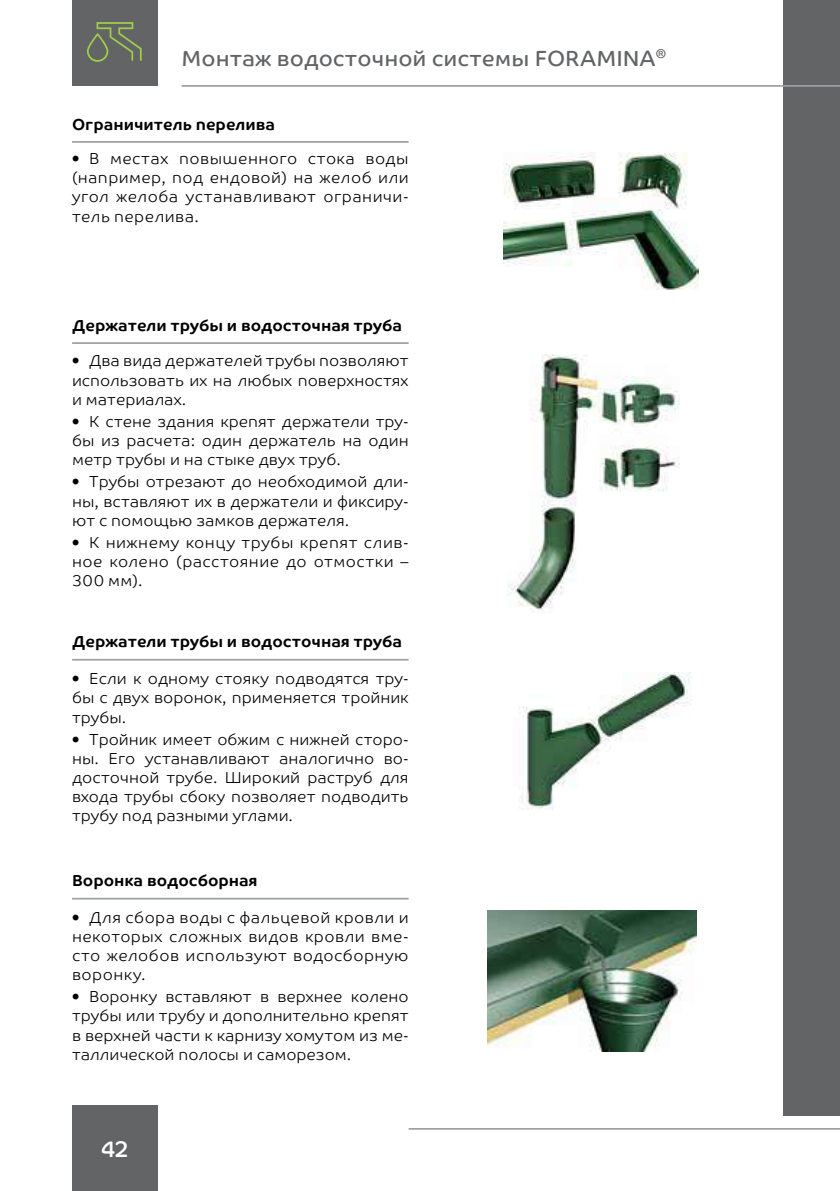
<style>
.page{position:relative;width:840px;height:1191px;background:#fff}
.page>*{position:absolute;margin:0;border:0;box-sizing:border-box;transform-origin:0 0}
.t1{font:22.6px "Co Headline Corp";color:#fff}
.t2{font:22px "Co Text Corp";color:#636466}
.t3{font:300 16px/19.2px "Co Text Corp";color:#000;text-align:justify}
.t4{font:700 16px "Co Text Corp";color:#000}
</style>
<div class="page">
<div style="left:782px;top:0;width:57px;height:1115px;background:#636466"></div>
<div style="left:72px;top:1106px;width:85px;height:85px;background:#636466"></div>
<hr style="left:408px;top:1128px;width:431px;height:1px;background:#9d9fa2">
<div style="left:72px;top:0;width:85px;height:85px;background:#636466"></div>
<hr style="left:181px;top:85px;width:658px;height:2px;background:#9d9fa2">
<img style="left:503px;top:152px;width:195px;height:138px">
<img style="left:507px;top:354px;width:172px;height:256px">
<img style="left:519px;top:672px;width:171px;height:137px">
<img style="left:487px;top:910px;width:209px;height:141px">
<hr style="left:72px;top:141px;width:336px;height:2px;background:#9d9fa2">
<hr style="left:72px;top:342px;width:336px;height:2px;background:#9d9fa2">
<hr style="left:72px;top:659px;width:336px;height:1px;background:#9d9fa2">
<hr style="left:72px;top:897px;width:336px;height:2px;background:#9d9fa2">
<svg style="left:87px;top:22px;width:55px;height:40px"></svg>
<h2 class="t2" style="left:181px;top:45px;width:486px">Монтаж водосточной системы FORAMINA<sup>®</sup></h2>
<p class="t4" style="left:72px;top:114px;width:204px">Ограничитель перелива</p>
<p class="t3" style="left:72px;top:149px;width:338px">• В местах повышенного стока воды (например, под ендовой) на желоб или угол желоба устанавливают ограничи&shy;тель перелива.</p>
<p class="t4" style="left:72px;top:315px;width:331px">Держатели трубы и водосточная труба</p>
<p class="t3" style="left:72px;top:351px;width:338px">• Два вида держателей трубы позволяют использовать их на любых поверхностях и материалах.</p>
<p class="t3" style="left:72px;top:412px;width:338px">• К стене здания крепят держатели тру&shy;бы из расчета: один держатель на один метр трубы и на стыке двух труб.</p>
<p class="t3" style="left:72px;top:472px;width:338px">• Трубы отрезают до необходимой дли&shy;ны, вставляют их в держатели и фиксиру&shy;ют с помощью замков держателя.</p>
<p class="t3" style="left:72px;top:532px;width:338px">• К нижнему концу трубы крепят слив&shy;ное колено (расстояние до отмостки – 300 мм).</p>
<p class="t4" style="left:72px;top:632px;width:331px">Держатели трубы и водосточная труба</p>
<p class="t3" style="left:72px;top:669px;width:338px">• Если к одному стояку подводятся тру&shy;бы с двух воронок, применяется тройник трубы.</p>
<p class="t3" style="left:72px;top:729px;width:338px">• Тройник имеет обжим с нижней сторо&shy;ны. Его устанавливают аналогично во&shy;досточной трубе. Широкий раструб для входа трубы сбоку позволяет подводить трубу под разными углами.</p>
<p class="t4" style="left:72px;top:871px;width:187px">Воронка водосборная</p>
<p class="t3" style="left:72px;top:907px;width:338px">• Для сбора воды с фальцевой кровли и некоторых сложных видов кровли вме&shy;сто желобов используют водосборную воронку.</p>
<p class="t3" style="left:72px;top:987px;width:338px">• Воронку вставляют в верхнее колено трубы или трубу и дополнительно крепят в верхней части к карнизу хомутом из ме&shy;таллической полосы и саморезом.</p>
<h1 class="t1" style="left:101px;top:1135px;width:28px">42</h1>
</div>
